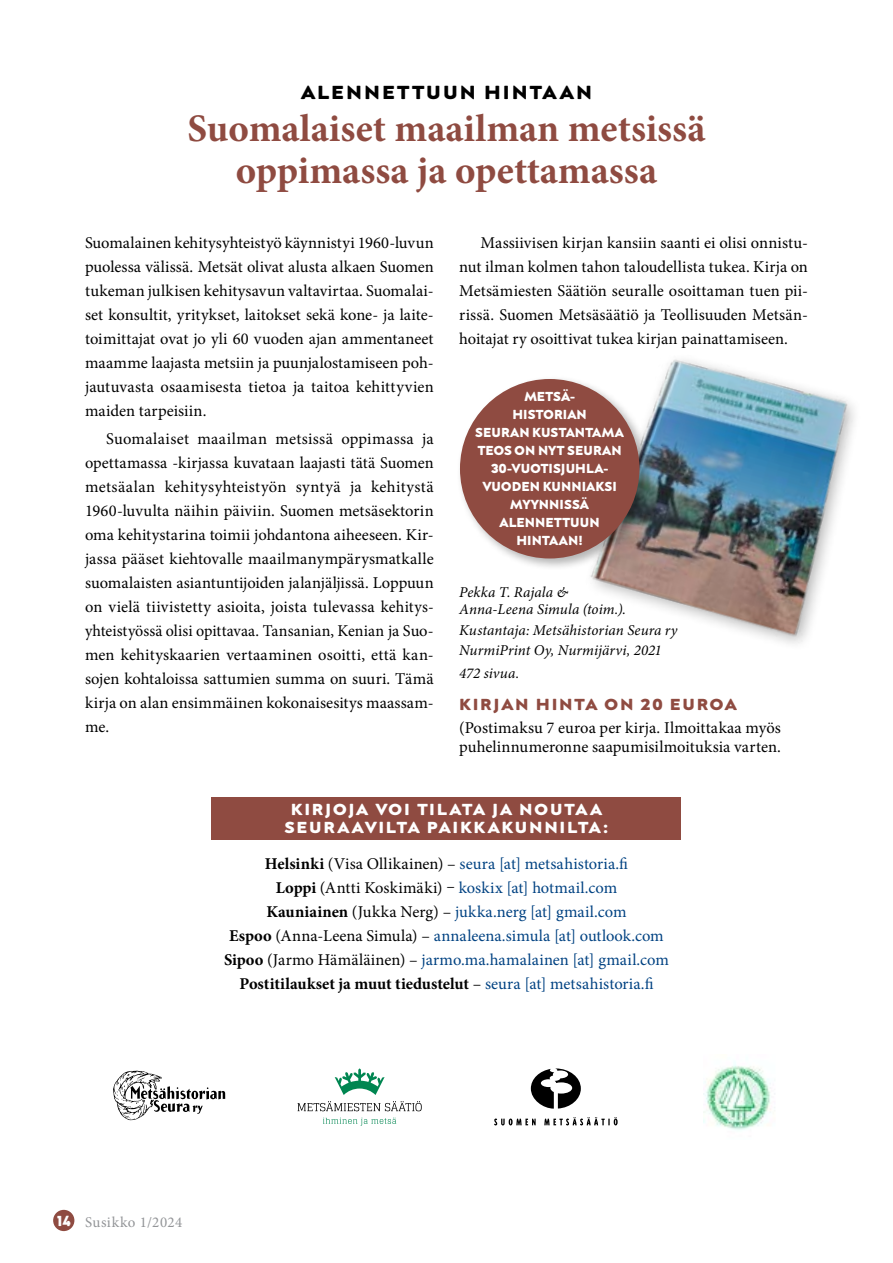
<style>
.page{position:relative;width:893px;height:1263px;background:#fff}
.page>*{position:absolute;margin:0;border:0;box-sizing:border-box;transform-origin:0 0}
.Pääotsikko{font:700 39px/42px "Minion Pro";color:#8f4b41;text-align:center}
.Pääotsikko-2{font:800 19.5px "Neufreit";letter-spacing:.095em;color:#000;scale:1.1 1}
.Leipis_sis{font:16.5px/24px "Minion Pro";letter-spacing:.005em;color:#000;text-align:justify}
.Leipis{font:16.5px/24px "Minion Pro";letter-spacing:.01em;color:#000;text-align:justify}
.Leipis-2{font:16.5px "Minion Pro";letter-spacing:.005em;color:#004282}
.Leipis-3{font:700 16.5px "Minion Pro";letter-spacing:-.005em;color:#000}
.Pääotsikko-3{font:800 16.5px/18px "Neufreit";letter-spacing:.1em;color:#fff;text-align:center;scale:1.1 1}
.Pääotsikko-4{font:800 16.5px "Neufreit";letter-spacing:.1em;color:#8f4b41;scale:1.1 1}
.Kuvateksti{font:italic 15px/16.5px "Minion Pro";letter-spacing:.005em;color:#000}
.t1{font:15px "Minion Pro";letter-spacing:.035em;color:#939598}
.Ingrsessi{font:800 13.5px/18px "Neufreit";letter-spacing:.01em;color:#fff;text-align:center}
.s1{font-weight:700;color:#000}
.s2{color:#000}
.s3{font-weight:400}
.s4{font-weight:400;color:#004282}
.s5{font-family:"Neufreit";font-weight:800;color:#fff}
</style>
<div class="page">
<div style="left:53px;top:1210px;width:21px;height:21px;background:#8f4b41;border-radius:50%"></div>
<div style="left:211px;top:798px;width:469px;height:42px;background:#8f4b41"></div>
<img style="left:590px;top:359px;width:265px;height:285px">
<div style="left:457px;top:376px;width:195px;height:195px;background:#000;opacity:.3"></div>
<div style="left:460px;top:379px;width:179px;height:179px;background:#8f4b41;border-radius:50%"></div>
<svg style="left:113px;top:1071px;width:112px;height:49px"></svg>
<svg style="left:298px;top:1101px;width:124px;height:10px"></svg>
<svg style="left:335px;top:1068px;width:50px;height:27px"></svg>
<svg style="left:323px;top:1117px;width:73px;height:8px"></svg>
<svg style="left:494px;top:1068px;width:124px;height:57px"></svg>
<img style="left:703px;top:1062px;width:72px;height:69px">
<p class="Pääotsikko-2" style="left:301px;top:81px;width:266px">ALENNETTUUN HINTAAN</p>
<p class="Pääotsikko" style="left:187px;top:108px;width:520px">Suomalaiset maailman metsissä oppimassa ja opettamassa</p>
<p class="Leipis" style="left:85px;top:231px;width:350px">Suomalainen kehitysyhteistyö käynnistyi 1960-luvun puolessa välissä. Metsät olivat alusta alkaen Suomen tukeman julkisen kehitysavun valtavirtaa. Suomalai&shy;set konsultit, yritykset, laitokset sekä kone- ja laite&shy;toimittajat ovat jo yli 60 vuoden ajan ammentaneet maamme laajasta metsiin ja puunjalostamiseen poh&shy;jautuvasta osaamisesta tietoa ja taitoa kehittyvien maiden tarpeisiin.</p>
<p class="Leipis_sis" style="left:85px;top:427px;width:350px;text-indent:21px">Suomalaiset maailman metsissä oppimassa ja opettamassa -kirjassa kuvataan laajasti tätä Suomen metsäalan kehitysyhteistyön syntyä ja kehitystä 1960-luvulta näihin päiviin. Suomen metsäsektorin oma kehitystarina toimii johdantona aiheeseen. Kir&shy;jassa pääset kiehtovalle maailmanympärysmatkalle suomalaisten asiantuntijoiden jalanjäljissä. Loppuun on vielä tiivistetty asioita, joista tulevassa kehitys&shy;yhteistyössä olisi opittavaa. Tansanian, Kenian ja Suo&shy;men kehityskaarien vertaaminen osoitti, että kan&shy;sojen kohtaloissa sattumien summa on suuri. Tämä kirja on alan ensimmäinen kokonaisesitys maassam&shy;me.</p>
<p class="Leipis_sis" style="left:459px;top:231px;width:350px;text-indent:21px">Massiivisen kirjan kansiin saanti ei olisi onnistu&shy;nut ilman kolmen tahon taloudellista tukea. Kirja on Metsämiesten Säätiön seuralle osoittaman tuen pii&shy;rissä. Suomen Metsäsäätiö ja Teollisuuden Metsän&shy;hoitajat ry osoittivat tukea kirjan painattamiseen.</p>
<p class="Ingrsessi" style="left:475px;top:387px;width:150px">METSÄ-<br>HISTORIAN<br>SEURAN KUSTANTAMA<br>TEOS ON NYT SEURAN<br>30-VUOTISJUHLA-<br>VUODEN KUNNIAKSI<br>MYYNNISSÄ<br>ALENNETTUUN<br>HINTAAN!</p>
<p class="Kuvateksti" style="left:459px;top:584px;width:168px">Pekka T. Rajala &amp;<br>Anna-Leena Simula (toim.).</p>
<p class="Kuvateksti" style="left:459px;top:621px;width:220px">Kustantaja: Metsähistorian Seura ry</p>
<p class="Kuvateksti" style="left:459px;top:642px;width:204px">NurmiPrint Oy, Nurmijärvi, 2021</p>
<p class="Kuvateksti" style="left:459px;top:664px;width:62px">472 sivua.</p>
<p class="Pääotsikko-4" style="left:459px;top:695px;width:254px">KIRJAN HINTA ON 20 EUROA</p>
<p class="Leipis" style="left:459px;top:718px;width:323px;line-height:19.5px">(Postimaksu 7 euroa per kirja. Ilmoittakaa myös puhelinnumeronne saapumisilmoituksia varten.</p>
<p class="Pääotsikko-3" style="left:284px;top:799px;width:296px">KIRJOJA VOI TILATA JA NOUTAA<br>SEURAAVILTA PAIKKAKUNNILTA:</p>
<p class="Leipis-2" style="left:265px;top:853px;width:365px"><span class="s1">Helsinki</span> <span class="s2">(Visa Ollikainen) –</span> seura [at] metsahistoria.fi</p>
<p class="Leipis-2" style="left:276px;top:877px;width:343px"><span class="s1">Loppi</span> <span class="s2">(Antti Koskimäki) –</span> koskix [at] hotmail.com</p>
<p class="Leipis-2" style="left:266px;top:901px;width:362px"><span class="s1">Kauniainen</span> <span class="s2">(Jukka Nerg) –</span> jukka.nerg [at] gmail.com</p>
<p class="Leipis-2" style="left:229px;top:925px;width:436px"><span class="s1">Espoo</span> <span class="s2">(Anna-Leena Simula) –</span> annaleena.simula [at] outlook.com</p>
<p class="Leipis-2" style="left:224px;top:949px;width:446px"><span class="s1">Sipoo</span> <span class="s2">(Jarmo Hämäläinen) –</span> jarmo.ma.hamalainen [at] gmail.com</p>
<p class="Leipis-3" style="left:239px;top:972px;width:416px">Postitilaukset ja muut tiedustelut <span class="s3">–</span> <span class="s4">seura [at] metsahistoria.fi</span></p>
<p class="t1" style="left:57px;top:1212px;width:127px"><span class="s5">14</span> Susikko 1/2024</p>
</div>
